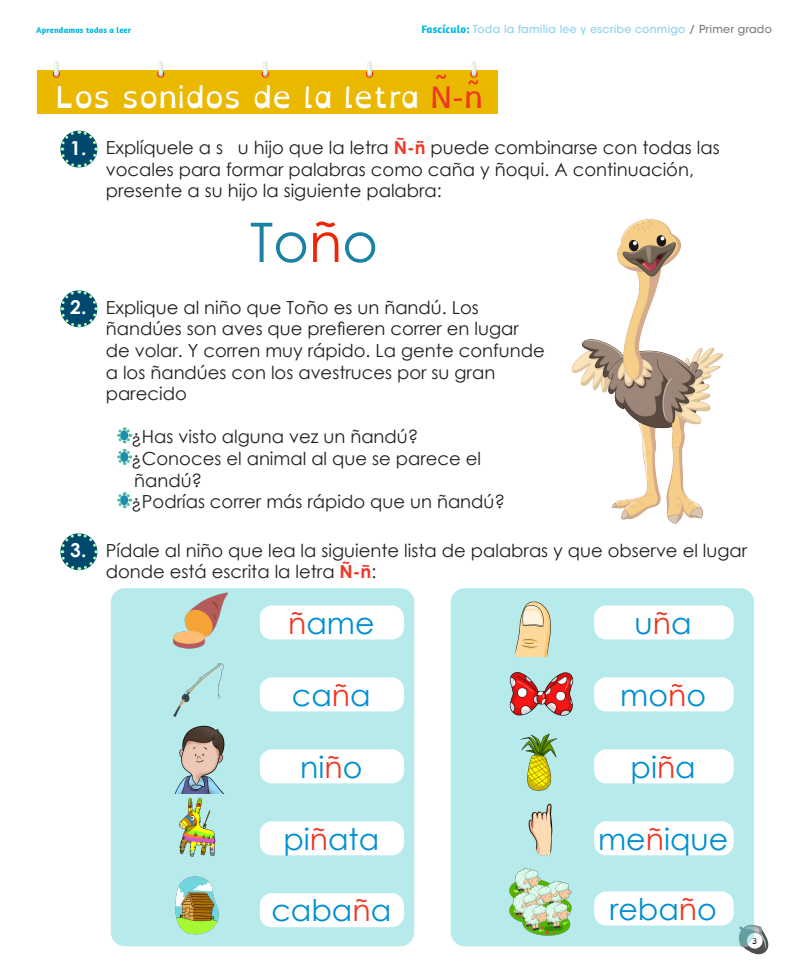
<style>
.page{position:relative;width:808px;height:978px;background:#fff}
.page>*{position:absolute;margin:0;border:0;box-sizing:border-box;transform-origin:0 0}
.t1{font:54.6px "Century Gothic";color:#1a82a3}
.t2{font:30px "Century Gothic";color:#008fd1}
.t3{font:30px "Open Dyslexic Alta";color:#fff}
.t4{font:700 19.2px "Century Gothic";color:#fff}
.t5{font:18px/21.6px "Century Gothic";color:#231f20}
.t6{font:500 11px "ITC Avant Garde Std";letter-spacing:.02em;color:#8fd4ed}
.t7{font:700 8.5px "Amaranth";letter-spacing:.02em;color:#00b7e0}
.t8{font:8px "Open Dyslexic Alta";color:#231f20}
.s1{font-family:"Amaranth";font-weight:700;color:#00b7e0}
.s2{color:#808285}
.s3{color:#ee3827}
.s4{font-weight:700;color:#ef3825}
.s5{color:#f02403}
.s6{color:#ef3824}
</style>
<div class="page">
<svg style="left:737px;top:923px;width:32px;height:32px"></svg>
<div style="left:747px;top:933px;width:16px;height:16px;background:#fff;border-radius:50%"></div>
<div style="left:37px;top:70px;width:461px;height:44px;background:#ebb800"></div>
<svg style="left:60px;top:290px;width:39px;height:38px"></svg>
<svg style="left:117px;top:427px;width:16px;height:38px"></svg>
<svg style="left:117px;top:492px;width:16px;height:17px"></svg>
<svg style="left:60px;top:533px;width:39px;height:38px"></svg>
<svg style="left:60px;top:130px;width:39px;height:38px"></svg>
<div style="left:54px;top:61px;width:5px;height:16px;background:#e0edeb;border-radius:2px"></div>
<svg style="left:52px;top:62px;width:8px;height:16px"></svg>
<hr style="left:472px;top:61px;width:4px;height:16px;background:#e0edeb;border-radius:2px">
<svg style="left:470px;top:62px;width:8px;height:16px"></svg>
<hr style="left:263px;top:61px;width:4px;height:16px;background:#e0edeb;border-radius:2px">
<svg style="left:261px;top:62px;width:8px;height:16px"></svg>
<div style="left:367px;top:61px;width:5px;height:16px;background:#e0edeb;border-radius:2px"></div>
<svg style="left:366px;top:62px;width:7px;height:16px"></svg>
<div style="left:158px;top:61px;width:5px;height:16px;background:#e0edeb;border-radius:2px"></div>
<svg style="left:157px;top:62px;width:8px;height:16px"></svg>
<img style="left:571px;top:219px;width:153px;height:305px">
<div style="left:111px;top:588px;width:303px;height:358px;background:#b6eaeb;border-radius:14px"></div>
<div style="left:451px;top:588px;width:303px;height:358px;background:#b6eaeb;border-radius:14px"></div>
<div style="left:260px;top:605px;width:144px;height:34px;background:#fff;border-radius:12px"></div>
<div style="left:594px;top:605px;width:140px;height:34px;background:#fff;border-radius:12px"></div>
<div style="left:260px;top:749px;width:144px;height:34px;background:#fff;border-radius:12px"></div>
<div style="left:594px;top:749px;width:140px;height:34px;background:#fff;border-radius:12px"></div>
<div style="left:260px;top:677px;width:144px;height:34px;background:#fff;border-radius:12px"></div>
<div style="left:594px;top:677px;width:140px;height:34px;background:#fff;border-radius:12px"></div>
<div style="left:260px;top:821px;width:144px;height:34px;background:#fff;border-radius:12px"></div>
<div style="left:260px;top:893px;width:144px;height:34px;background:#fff;border-radius:12px"></div>
<div style="left:594px;top:821px;width:140px;height:34px;background:#fff;border-radius:12px"></div>
<div style="left:594px;top:891px;width:140px;height:34px;background:#fff;border-radius:12px"></div>
<img style="left:175px;top:876px;width:44px;height:59px">
<img style="left:173px;top:663px;width:51px;height:54px">
<img style="left:528px;top:803px;width:25px;height:53px">
<img style="left:509px;top:672px;width:65px;height:44px">
<img style="left:173px;top:592px;width:55px;height:57px">
<img style="left:174px;top:725px;width:51px;height:69px">
<img style="left:514px;top:601px;width:37px;height:55px">
<img style="left:520px;top:733px;width:38px;height:58px">
<img style="left:179px;top:797px;width:37px;height:60px">
<img style="left:509px;top:868px;width:63px;height:68px">
<p class="t7" style="left:36px;top:25px;width:97px">Aprendamos todos a leer</p>
<p class="t6" style="left:421px;top:23px;width:352px"><span class="s1">Fascículo:</span> Toda la familia lee y escribe conmigo <span class="s2">/ Primer grado</span></p>
<p class="t3" style="left:56px;top:80px;width:429px">Los sonidos de la letra <span class="s3">Ñ-ñ</span></p>
<p class="t4" style="left:70px;top:133px;width:18px">1.</p>
<p class="t5" style="left:106px;top:136px;width:615px">Explíquele a s u hijo que la letra <span class="s4">Ñ-ñ</span> puede combinarse con todas las vocales para formar palabras como caña y ñoqui. A continuación, presente a su hijo la siguiente palabra:</p>
<p class="t1" style="left:250px;top:204px;width:130px">To<span class="s5">ñ</span>o</p>
<p class="t4" style="left:70px;top:293px;width:18px">2.</p>
<p class="t5" style="left:106px;top:296px;width:440px">Explique al niño que Toño es un ñandú. Los ñandúes son aves que prefieren correr en lugar de volar. Y corren muy rápido. La gente confunde a los ñandúes con los avestruces por su gran parecido</p>
<p class="t5" style="left:131px;top:426px;width:289px">¿Has visto alguna vez un ñandú?</p>
<p class="t5" style="left:131px;top:447px;width:351px">¿Conoces el animal al que se parece el ñandú?</p>
<p class="t5" style="left:131px;top:491px;width:375px">¿Podrías correr más rápido que un ñandú?</p>
<p class="t4" style="left:70px;top:536px;width:18px">3.</p>
<p class="t5" style="left:106px;top:539px;width:643px">Pídale al niño que lea la siguiente lista de palabras y que observe el lugar donde está escrita la letra <span class="s4">Ñ-ñ</span>:</p>
<p class="t2" style="left:288px;top:602px;width:88px"><span class="s6">ñ</span>ame</p>
<p class="t2" style="left:635px;top:602px;width:59px">u<span class="s6">ñ</span>a</p>
<p class="t2" style="left:292px;top:674px;width:80px">ca<span class="s6">ñ</span>a</p>
<p class="t2" style="left:620px;top:674px;width:87px">mo<span class="s6">ñ</span>o</p>
<p class="t2" style="left:300px;top:746px;width:64px">ni<span class="s6">ñ</span>o</p>
<p class="t2" style="left:630px;top:746px;width:67px">pi<span class="s6">ñ</span>a</p>
<p class="t2" style="left:283px;top:818px;width:97px">pi<span class="s6">ñ</span>ata</p>
<p class="t2" style="left:271px;top:890px;width:121px">caba<span class="s6">ñ</span>a</p>
<p class="t2" style="left:598px;top:818px;width:132px">me<span class="s6">ñ</span>ique</p>
<p class="t2" style="left:609px;top:888px;width:109px">reba<span class="s6">ñ</span>o</p>
<p class="t8" style="left:752px;top:937px;width:7px">3</p>
</div>
